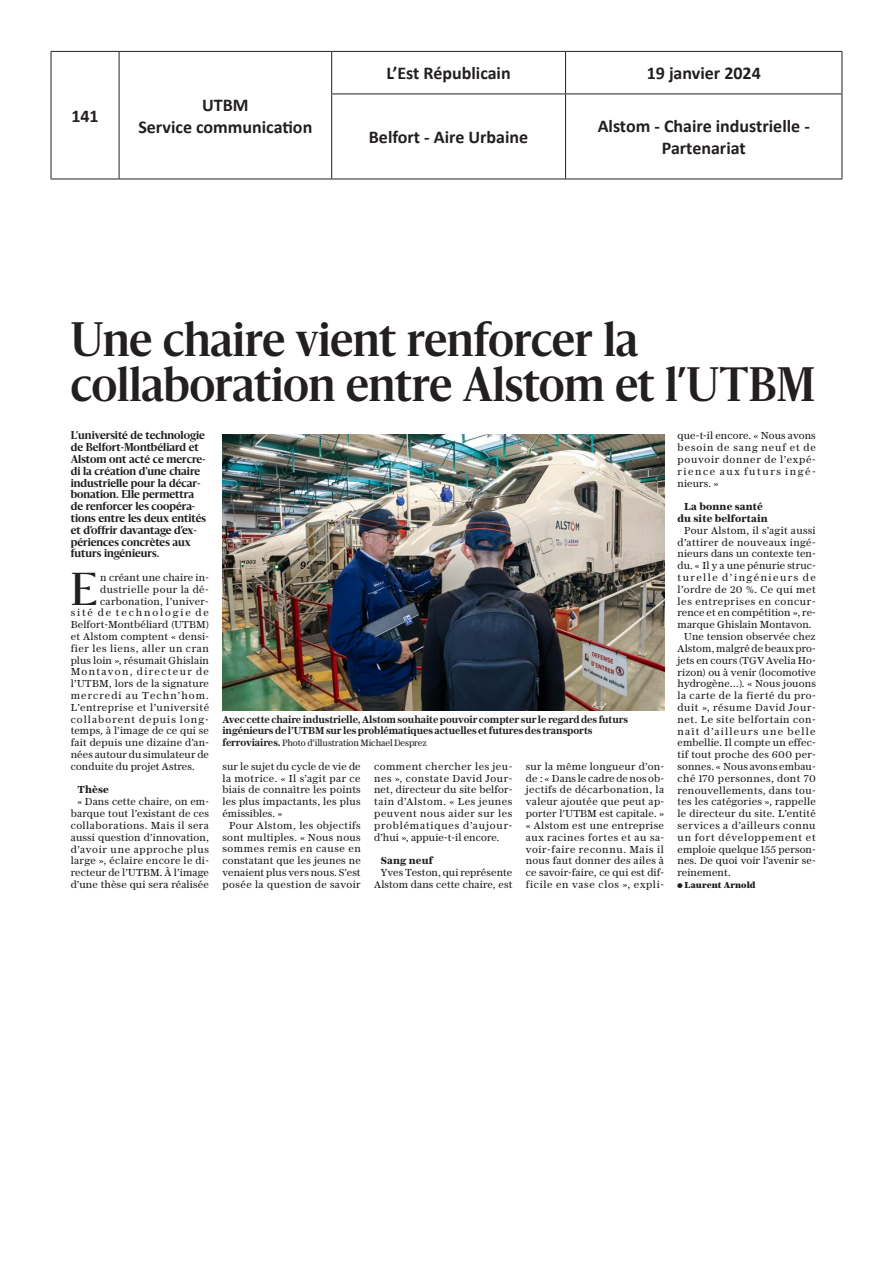
<style>
.page{position:relative;width:893px;height:1263px;background:#fff}
.page>*{position:absolute;margin:0;border:0;box-sizing:border-box;transform-origin:0 0}
.t1{font:600 45px/45px "Sanomat EI";color:#231f1f;scale:.95 1}
.t2{font:42.9px "Sanomat EI";color:#231f1f}
.t3{font:700 18px/21.6px "Calibri";color:#231f20;text-align:center}
.t4{font:700 10.65px/11.9px "Sanomat EI";color:#231f1f}
.t5{font:10.05px/11.9px "Austin News EI";letter-spacing:.02em;color:#231f1f;text-align:justify}
.t6{font:600 10.05px/11.9px "Austin News EI";letter-spacing:-.01em;color:#231f1f}
.t7{font:10.05px "Austin News EI";letter-spacing:.045em;color:#231f1f}
.t8{font:10.05px "Austin News EI";letter-spacing:.05em;color:#231f1f}
.t9{font:10.05px "Austin News EI";letter-spacing:.04em;color:#231f1f}
.t10{font:10.05px "Austin News EI";letter-spacing:.06em;color:#231f1f}
.t11{font:700 10.05px "Austin News EI";letter-spacing:.01em;color:#231f1f}
.t12{font:10.05px "Austin News EI";letter-spacing:.125em;color:#231f1f}
.t13{font:10.05px "Austin News EI";letter-spacing:.1em;color:#231f1f}
.t14{font:10.05px "Austin News EI";letter-spacing:.065em;color:#231f1f}
.t15{font:10.05px "Austin News EI";letter-spacing:.145em;color:#231f1f}
.t16{font:10.05px "Austin News EI";letter-spacing:.075em;color:#231f1f}
.t17{font:10.05px "Austin News EI";letter-spacing:.13em;color:#231f1f}
.t18{font:10.05px "Austin News EI";letter-spacing:.105em;color:#231f1f}
.t19{font:10.05px "Austin News EI";letter-spacing:.055em;color:#231f1f}
.t20{font:10.05px "Austin News EI";letter-spacing:.185em;color:#231f1f}
.t21{font:9px "Austin News EI";letter-spacing:-.01em;color:#231f1f}
.t22{font:800 8.55px "Austin News EI";letter-spacing:.01em;color:#231f1f}
.s1{font-weight:600;font-size:10.05px}
</style>
<div class="page">
<hr style="left:51px;top:51px;width:68px;height:1px;background:#231f20">
<hr style="left:51px;top:52px;width:1px;height:42px;background:#231f20">
<hr style="left:119px;top:51px;width:213px;height:1px;background:#231f20">
<hr style="left:119px;top:52px;width:1px;height:42px;background:#231f20">
<hr style="left:51px;top:94px;width:1px;height:85px;background:#231f20">
<hr style="left:119px;top:94px;width:1px;height:85px;background:#231f20">
<hr style="left:51px;top:179px;width:68px;height:1px;background:#231f20">
<hr style="left:119px;top:179px;width:213px;height:1px;background:#231f20">
<hr style="left:332px;top:51px;width:234px;height:1px;background:#231f20">
<hr style="left:331px;top:52px;width:1px;height:42px;background:#231f20">
<hr style="left:566px;top:51px;width:276px;height:1px;background:#231f20">
<hr style="left:565px;top:52px;width:1px;height:42px;background:#231f20">
<hr style="left:842px;top:52px;width:1px;height:42px;background:#231f20">
<hr style="left:331px;top:94px;width:235px;height:1px;background:#231f20">
<hr style="left:331px;top:94px;width:1px;height:85px;background:#231f20">
<hr style="left:566px;top:94px;width:276px;height:1px;background:#231f20">
<hr style="left:565px;top:94px;width:1px;height:85px;background:#231f20">
<hr style="left:842px;top:94px;width:1px;height:85px;background:#231f20">
<hr style="left:332px;top:179px;width:234px;height:1px;background:#231f20">
<hr style="left:566px;top:179px;width:276px;height:1px;background:#231f20">
<img style="left:222px;top:434px;width:442px;height:277px">
<h3 class="t3" style="left:71px;top:105px;width:29px">141</h3>
<h3 class="t3" style="left:138px;top:94px;width:175px">UTBM<br>Service communication</h3>
<h3 class="t3" style="left:387px;top:62px;width:126px">L’Est Républicain</h3>
<h3 class="t3" style="left:647px;top:62px;width:116px">19 janvier 2024</h3>
<h3 class="t3" style="left:369px;top:126px;width:161px">Belfort - Aire Urbaine</h3>
<h3 class="t3" style="left:598px;top:115px;width:214px">Alstom - Chaire industrielle -<br>Partenariat</h3>
<p class="t1" style="left:71px;top:315px;width:785px">Une chaire vient renforcer la collaboration entre Alstom et l’UTBM</p>
<p class="t4" style="left:71px;top:429px;width:137px">L’université de technologie de Belfort-Montbéliard et<br>Alstom ont acté ce mercre&shy;di la création d’une chaire industrielle pour la décar&shy;bonation. Elle permettra de renforcer les coopéra&shy;tions entre les deux entités et d’offrir davantage d’ex&shy;périences concrètes aux futurs ingénieurs.</p>
<p class="t2" style="left:71px;top:558px;width:28px">E</p>
<p class="t5" style="left:100px;top:571px;width:110px">n créant une chaire in-</p>
<p class="t7" style="left:100px;top:582px;width:110px">dustrielle pour la dé-</p>
<p class="t5" style="left:100px;top:595px;width:110px">carbonation, l’univer-</p>
<p class="t20" style="left:71px;top:606px;width:140px">sité de technologie de</p>
<p class="t5" style="left:71px;top:618px;width:140px">Belfort-Montbéliard (UTBM)</p>
<p class="t5" style="left:71px;top:630px;width:140px">et Alstom comptent « densi-</p>
<p class="t10" style="left:71px;top:641px;width:140px">fier les liens, aller un cran</p>
<p class="t5" style="left:71px;top:654px;width:140px">plus loin », résumait Ghislain</p>
<p class="t17" style="left:71px;top:665px;width:140px">Montavon, directeur de</p>
<p class="t5" style="left:71px;top:677px;width:140px">l’UTBM, lors de la signature</p>
<p class="t18" style="left:71px;top:688px;width:140px">mercredi au Techn’hom.</p>
<p class="t8" style="left:71px;top:700px;width:140px">L’entreprise et l’université</p>
<p class="t13" style="left:71px;top:712px;width:140px">collaborent depuis long-</p>
<p class="t5" style="left:71px;top:724px;width:140px">temps, à l’image de ce qui se</p>
<p class="t5" style="left:71px;top:736px;width:140px">fait depuis une dizaine d’an-</p>
<p class="t5" style="left:71px;top:748px;width:140px">nées autour du simulateur de</p>
<p class="t5" style="left:71px;top:760px;width:125px">conduite du projet Astres.</p>
<p class="t11" style="left:77px;top:782px;width:33px">Thèse</p>
<p class="t5" style="left:77px;top:795px;width:133px">« Dans cette chaire, on em-</p>
<p class="t5" style="left:71px;top:807px;width:140px">barque tout l’existant de ces</p>
<p class="t7" style="left:71px;top:818px;width:140px">collaborations. Mais il sera</p>
<p class="t5" style="left:71px;top:831px;width:140px">aussi question d’innovation,</p>
<p class="t14" style="left:71px;top:842px;width:140px">d’avoir une approche plus</p>
<p class="t5" style="left:71px;top:854px;width:140px">large », éclaire encore le di-</p>
<p class="t5" style="left:71px;top:866px;width:140px">recteur de l’UTBM. À l’image</p>
<p class="t5" style="left:71px;top:878px;width:140px">d’une thèse qui sera réalisée</p>
<p class="t6" style="left:222px;top:713px;width:407px">Avec cette chaire industrielle, Alstom souhaite pouvoir compter sur le regard des futurs ingénieurs de l’UTBM sur les problématiques actuelles et futures des transports</p>
<p class="t21" style="left:222px;top:737px;width:206px"><span class="s1">ferroviaires.</span> Photo d’illustration Michael Desprez</p>
<p class="t5" style="left:222px;top:760px;width:140px">sur le sujet du cycle de vie de</p>
<p class="t7" style="left:222px;top:771px;width:140px">la motrice. « Il s’agit par ce</p>
<p class="t5" style="left:222px;top:783px;width:140px">biais de connaître les points</p>
<p class="t5" style="left:222px;top:795px;width:140px">les plus impactants, les plus</p>
<p class="t5" style="left:222px;top:807px;width:62px">émissibles. »</p>
<p class="t7" style="left:229px;top:818px;width:133px">Pour Alstom, les objectifs</p>
<p class="t5" style="left:222px;top:831px;width:140px">sont multiples. « Nous nous</p>
<p class="t19" style="left:222px;top:842px;width:140px">sommes remis en cause en</p>
<p class="t5" style="left:222px;top:854px;width:140px">constatant que les jeunes ne</p>
<p class="t5" style="left:222px;top:866px;width:140px">venaient plus vers nous. S’est</p>
<p class="t9" style="left:222px;top:877px;width:140px">posée la question de savoir</p>
<p class="t5" style="left:374px;top:760px;width:140px">comment chercher les jeu&shy;nes », constate David Jour&shy;net, directeur du site belfor&shy;tain d’Alstom. « Les jeunes peuvent nous aider sur les problématiques d’aujour&shy;d’hui », appuie-t-il encore.</p>
<p class="t11" style="left:381px;top:853px;width:53px">Sang neuf</p>
<p class="t5" style="left:381px;top:866px;width:133px">Yves Teston, qui représente</p>
<p class="t5" style="left:374px;top:878px;width:140px">Alstom dans cette chaire, est</p>
<p class="t5" style="left:526px;top:760px;width:140px">sur la même longueur d’on&shy;de : « Dans le cadre de nos ob&shy;jectifs de décarbonation, la valeur ajoutée que peut ap&shy;porter l’UTBM est capitale. » « Alstom est une entreprise aux racines fortes et au sa&shy;voir-faire reconnu. Mais il nous faut donner des ailes à ce savoir-faire, ce qui est dif&shy;ficile en vase clos », expli-</p>
<p class="t5" style="left:677px;top:429px;width:140px">que-t-il encore. « Nous avons besoin de sang neuf et de pouvoir donner de l’expé&shy;rience aux futurs ingé&shy;nieurs. »</p>
<p class="t11" style="left:684px;top:499px;width:80px">La bonne santé</p>
<p class="t11" style="left:677px;top:511px;width:92px">du site belfortain</p>
<p class="t5" style="left:684px;top:524px;width:133px">Pour Alstom, il s’agit aussi</p>
<p class="t9" style="left:677px;top:535px;width:140px">d’attirer de nouveaux ingé-</p>
<p class="t5" style="left:677px;top:547px;width:140px">nieurs dans un contexte ten-</p>
<p class="t5" style="left:677px;top:559px;width:140px">du. « Il y a une pénurie struc-</p>
<p class="t15" style="left:677px;top:570px;width:140px">turelle d’ingénieurs de</p>
<p class="t7" style="left:677px;top:582px;width:140px">l’ordre de 20 %. Ce qui met</p>
<p class="t10" style="left:677px;top:594px;width:140px">les entreprises en concur-</p>
<p class="t5" style="left:677px;top:607px;width:140px">rence et en compétition », re-</p>
<p class="t5" style="left:677px;top:618px;width:136px">marque Ghislain Montavon.</p>
<p class="t5" style="left:684px;top:630px;width:133px">Une tension observée chez</p>
<p class="t5" style="left:677px;top:642px;width:140px">Alstom, malgré de beaux pro-</p>
<p class="t5" style="left:677px;top:654px;width:140px">jets en cours (TGV Avelia Ho-</p>
<p class="t5" style="left:677px;top:666px;width:140px">rizon) ou à venir (locomotive</p>
<p class="t5" style="left:677px;top:677px;width:140px">hydrogène…). « Nous jouons</p>
<p class="t8" style="left:677px;top:688px;width:140px">la carte de la fierté du pro-</p>
<p class="t10" style="left:677px;top:700px;width:140px">duit », résume David Jour-</p>
<p class="t8" style="left:677px;top:712px;width:140px">net. Le site belfortain con-</p>
<p class="t12" style="left:677px;top:724px;width:140px">naît d’ailleurs une belle</p>
<p class="t5" style="left:677px;top:736px;width:140px">embellie. Il compte un effec-</p>
<p class="t5" style="left:677px;top:748px;width:140px">tif tout proche des 600 per-</p>
<p class="t5" style="left:677px;top:760px;width:140px">sonnes. « Nous avons embau-</p>
<p class="t9" style="left:677px;top:771px;width:140px">ché 170 personnes, dont 70</p>
<p class="t5" style="left:677px;top:784px;width:140px">renouvellements, dans tou-</p>
<p class="t5" style="left:677px;top:795px;width:140px">tes les catégories », rappelle</p>
<p class="t5" style="left:677px;top:807px;width:140px">le directeur du site. L’entité</p>
<p class="t8" style="left:677px;top:818px;width:140px">services a d’ailleurs connu</p>
<p class="t16" style="left:677px;top:830px;width:140px">un fort développement et</p>
<p class="t5" style="left:677px;top:843px;width:140px">emploie quelque 155 person-</p>
<p class="t5" style="left:677px;top:854px;width:140px">nes. De quoi voir l’avenir se-</p>
<p class="t5" style="left:677px;top:866px;width:55px">reinement.</p>
<p class="t22" style="left:677px;top:878px;width:80px">● Laurent Arnold</p>
</div>
